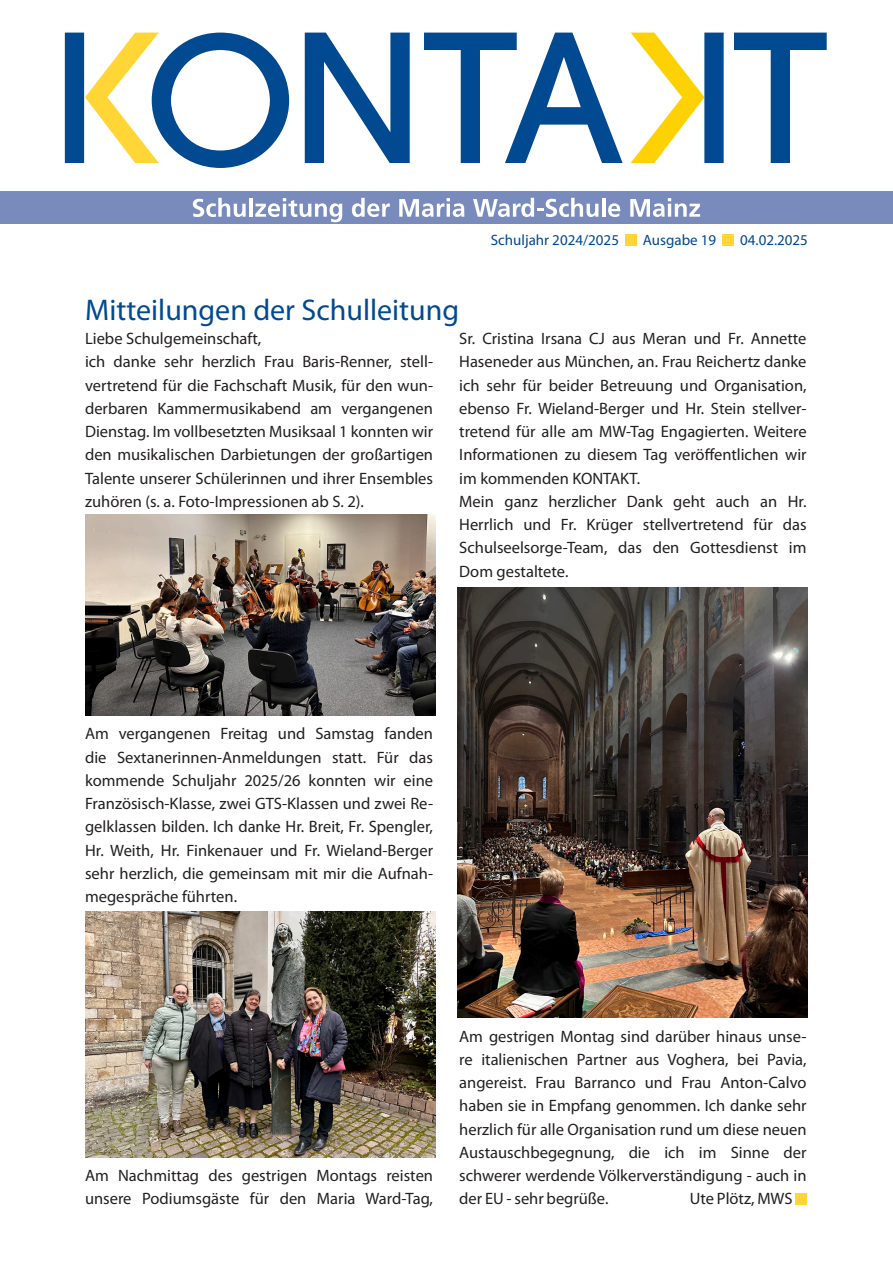
<style>
.page{position:relative;width:893px;height:1263px;background:#fff}
.page>*{position:absolute;margin:0;border:0;box-sizing:border-box;transform-origin:0 0}
.t1{font:30px "Myriad Pro";color:#014990}
.t2{font:16.5px/23.2px "Myriad Pro";color:#231f20;text-align:justify}
.t3{font:15px "Myriad Pro";color:#014990}
</style>
<div class="page">
<div style="left:0;top:192px;width:893px;height:32px;background:#788bbc"></div>
<svg style="left:193px;top:198px;width:53px;height:19px"></svg>
<hr style="left:249px;top:198px;width:4px;height:19px;background:#fff">
<svg style="left:255px;top:198px;width:87px;height:24px"></svg>
<svg style="left:352px;top:198px;width:38px;height:19px"></svg>
<svg style="left:399px;top:198px;width:65px;height:19px"></svg>
<svg style="left:473px;top:198px;width:125px;height:19px"></svg>
<hr style="left:602px;top:198px;width:3px;height:19px;background:#fff">
<svg style="left:608px;top:203px;width:12px;height:14px"></svg>
<svg style="left:630px;top:198px;width:70px;height:19px"></svg>
<div style="left:625px;top:234px;width:11px;height:11px;background:#ffd636"></div>
<div style="left:723px;top:234px;width:11px;height:11px;background:#ffd636"></div>
<svg style="left:305px;top:33px;width:105px;height:130px"></svg>
<svg style="left:424px;top:33px;width:199px;height:130px"></svg>
<svg style="left:734px;top:33px;width:93px;height:130px"></svg>
<svg style="left:631px;top:33px;width:93px;height:130px"></svg>
<svg style="left:65px;top:33px;width:224px;height:135px"></svg>
<div style="left:795px;top:1193px;width:12px;height:11px;background:#ffd636"></div>
<img style="left:85px;top:911px;width:351px;height:247px">
<img style="left:85px;top:514px;width:351px;height:202px">
<img style="left:457px;top:587px;width:351px;height:430px">
<p class="t3" style="left:491px;top:231px;width:130px">Schuljahr 2024/2025</p>
<p class="t3" style="left:643px;top:231px;width:75px">Ausgabe 19</p>
<p class="t3" style="left:740px;top:231px;width:69px">04.02.2025</p>
<p class="t1" style="left:85px;top:292px;width:376px">Mitteilungen der Schulleitung</p>
<p class="t2" style="left:85px;top:327px;width:178px">Liebe Schulgemeinschaft,</p>
<p class="t2" style="left:85px;top:350px;width:350px">ich danke sehr herzlich Frau Baris-Renner, stell&shy;vertretend für die Fachschaft Musik, für den wun&shy;derbaren Kammermusikabend am vergangenen Dienstag. Im vollbesetzten Musiksaal 1 konnten wir den musikalischen Darbietungen der großartigen Talente unserer Schülerinnen und ihrer Ensembles zuhören (s. a. Foto-Impressionen ab S. 2).</p>
<p class="t2" style="left:459px;top:327px;width:349px">Sr. Cristina Irsana CJ aus Meran und Fr. Annette Haseneder aus München, an. Frau Reichertz danke ich sehr für beider Betreuung und Organisation, ebenso Fr. Wieland-Berger und Hr. Stein stellver&shy;tretend für alle am MW-Tag Engagierten. Weitere Informationen zu diesem Tag veröffentlichen wir im kommenden KONTAKT.</p>
<p class="t2" style="left:459px;top:489px;width:349px">Mein ganz herzlicher Dank geht auch an Hr.<br>Herrlich und Fr. Krüger stellvertretend für das Schulseelsorge-Team, das den Gottesdienst im Dom gestaltete.</p>
<p class="t2" style="left:85px;top:722px;width:350px">Am vergangenen Freitag und Samstag fanden die Sextanerinnen-Anmeldungen statt. Für das kommende Schuljahr 2025/26 konnten wir eine Französisch-Klasse, zwei GTS-Klassen und zwei Re&shy;gelklassen bilden. Ich danke Hr. Breit, Fr. Spengler, Hr. Weith, Hr. Finkenauer und Fr. Wieland-Berger sehr herzlich, die gemeinsam mit mir die Aufnah&shy;megespräche führten.</p>
<p class="t2" style="left:85px;top:1164px;width:350px">Am Nachmittag des gestrigen Montags reisten unsere Podiumsgäste für den Maria Ward-Tag,</p>
<p class="t2" style="left:459px;top:1024px;width:349px">Am gestrigen Montag sind darüber hinaus unse&shy;re italienischen Partner aus Voghera, bei Pavia, angereist. Frau Barranco und Frau Anton-Calvo haben sie in Empfang genommen. Ich danke sehr herzlich für alle Organisation rund um diese neuen Austauschbegegnung, die ich im Sinne der schwerer werdende Völkerverständigung - auch in der EU - sehr begrüße.</p>
<p class="t2" style="left:690px;top:1187px;width:104px">Ute Plötz, MWS</p>
</div>
